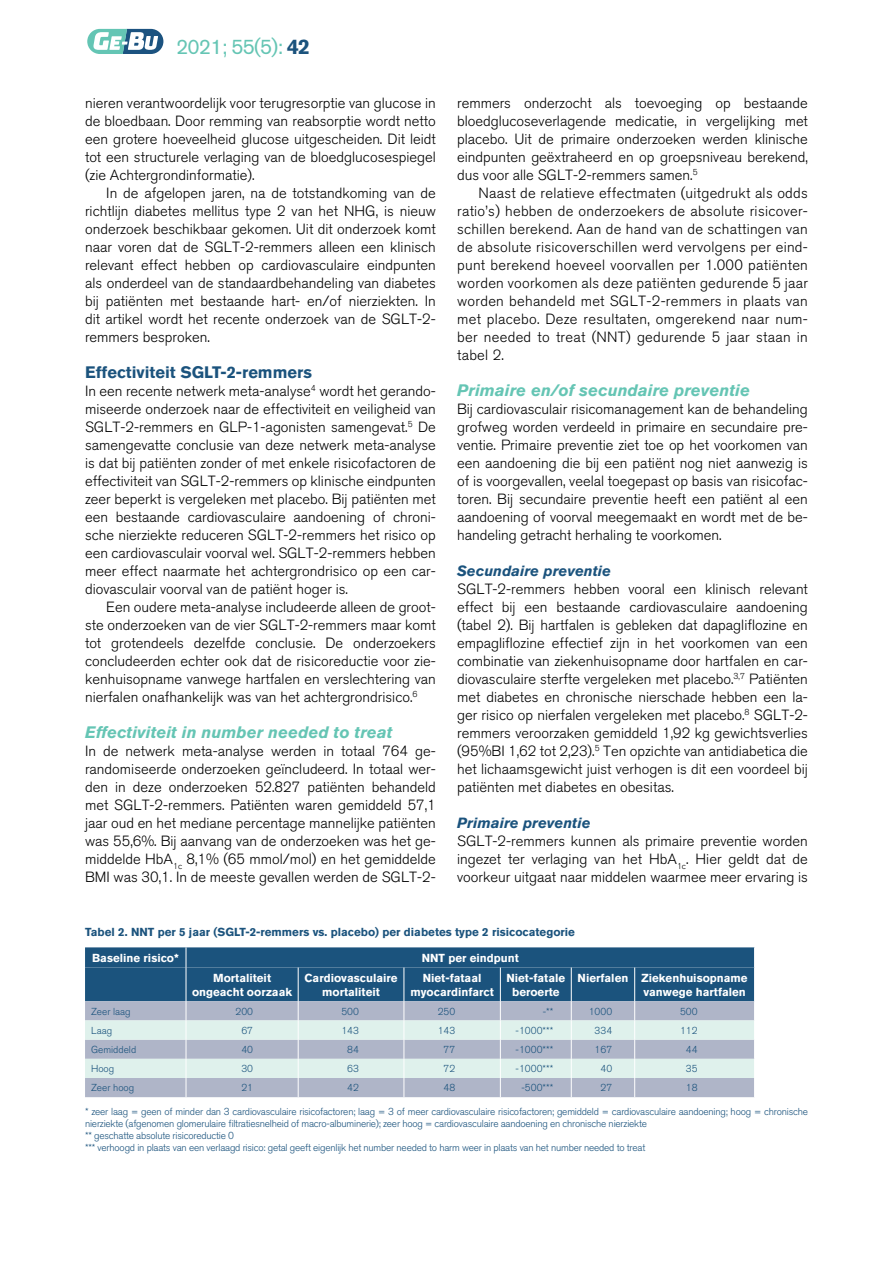
<style>
.page{position:relative;width:893px;height:1263px;background:#fff}
.page>*{position:absolute;margin:0;border:0;box-sizing:border-box;transform-origin:0 0}
.t1{font:21px "Akzidenz Grotesk BQ";letter-spacing:-.04em;color:#65c5b4}
.t2{font:italic 700 16.5px "Akzidenz Grotesk BQ";color:#65c5b4}
.t3{font:700 16.5px "Akzidenz Grotesk BQ";color:#1b537d}
.t4{font:300 14.7px/18px "Akzidenz Grotesk BQ";color:#000;text-align:justify}
.t5{font:italic 700 14.7px "Akzidenz Grotesk BQ";color:#1b537d}
.t6{font:700 11.55px/13.8px "Akzidenz Grotesk BQ";color:#fff;text-align:center}
.t7{font:700 11.55px "Akzidenz Grotesk BQ";color:#1b537d}
.t8{font:300 10.05px/12px "Akzidenz Grotesk BQ";letter-spacing:-.02em;color:#1b537d}
.t9{font:300 10.05px "Akzidenz Grotesk BQ";color:#1b537d}
.s1{font-weight:700;color:#1b537d}
</style>
<div class="page">
<svg style="left:87px;top:29px;width:76px;height:25px"></svg>
<svg style="left:85px;top:947px;width:670px;height:150px;background:#88a3b7"></svg>
<h1 class="t1" style="left:176px;top:34px;width:135px">2021; 55(5): <span class="s1">42</span></h1>
<p class="t4" style="left:85px;top:94px;width:352px">nieren verantwoordelijk voor terugresorptie van glucose in de bloedbaan. Door remming van reabsorptie wordt netto een grotere hoeveelheid glucose uitgescheiden. Dit leidt tot een structurele verlaging van de bloedglucosespiegel (zie Achtergrondinformatie).</p>
<p class="t4" style="left:85px;top:184px;width:352px;text-indent:21px">In de afgelopen jaren, na de totstandkoming van de richtlijn diabetes mellitus type 2 van het NHG, is nieuw onderzoek beschikbaar gekomen. Uit dit onderzoek komt naar voren dat de SGLT-2-remmers alleen een klinisch relevant effect hebben op cardiovasculaire eindpunten als onderdeel van de standaardbehandeling van diabetes bij patiënten met bestaande hart- en/of nierziekten. In dit artikel wordt het recente onderzoek van de SGLT-2- remmers besproken.</p>
<p class="t3" style="left:85px;top:363px;width:228px">Effectiviteit SGLT-2-remmers</p>
<p class="t4" style="left:85px;top:382px;width:352px">In een recente netwerk meta-analyse<sup>4</sup> wordt het gerando&shy;miseerde onderzoek naar de effectiviteit en veiligheid van SGLT-2-remmers en GLP-1-agonisten samengevat.<sup>5</sup> De samengevatte conclusie van deze netwerk meta-analyse is dat bij patiënten zonder of met enkele risicofactoren de effectiviteit van SGLT-2-remmers op klinische eindpunten zeer beperkt is vergeleken met placebo. Bij patiënten met een bestaande cardiovasculaire aandoening of chroni&shy;sche nierziekte reduceren SGLT-2-remmers het risico op een cardiovasculair voorval wel. SGLT-2-remmers hebben meer effect naarmate het achtergrondrisico op een car&shy;diovasculair voorval van de patiënt hoger is.</p>
<p class="t4" style="left:85px;top:598px;width:352px;text-indent:21px">Een oudere meta-analyse includeerde alleen de groot&shy;ste onderzoeken van de vier SGLT-2-remmers maar komt tot grotendeels dezelfde conclusie. De onderzoekers concludeerden echter ook dat de risicoreductie voor zie&shy;kenhuisopname vanwege hartfalen en verslechtering van nierfalen onafhankelijk was van het achtergrondrisico.<sup>6</sup></p>
<p class="t2" style="left:85px;top:722px;width:309px">Effectiviteit in number needed to treat</p>
<p class="t4" style="left:85px;top:742px;width:352px">In de netwerk meta-analyse werden in totaal 764 ge&shy;randomiseerde onderzoeken geïncludeerd. In totaal wer&shy;den in deze onderzoeken 52.827 patiënten behandeld met SGLT-2-remmers. Patiënten waren gemiddeld 57,1 jaar oud en het mediane percentage mannelijke patiënten was 55,6%. Bij aanvang van de onderzoeken was het ge&shy;middelde HbA<sub>1c</sub> 8,1% (65 mmol/mol) en het gemiddelde BMI was 30,1. In de meeste gevallen werden de SGLT-2-</p>
<p class="t4" style="left:457px;top:94px;width:352px">remmers onderzocht als toevoeging op bestaande bloedglucoseverlagende medicatie, in vergelijking met placebo. Uit de primaire onderzoeken werden klinische eindpunten geëxtraheerd en op groepsniveau berekend, dus voor alle SGLT-2-remmers samen.<sup>5</sup></p>
<p class="t4" style="left:457px;top:184px;width:352px;text-indent:21px">Naast de relatieve effectmaten (uitgedrukt als odds ratio’s) hebben de onderzoekers de absolute risicover&shy;schillen berekend. Aan de hand van de schattingen van de absolute risicoverschillen werd vervolgens per eind&shy;punt berekend hoeveel voorvallen per 1.000 patiënten worden voorkomen als deze patiënten gedurende 5 jaar worden behandeld met SGLT-2-remmers in plaats van met placebo. Deze resultaten, omgerekend naar num&shy;ber needed to treat (NNT) gedurende 5 jaar staan in tabel 2.</p>
<p class="t2" style="left:457px;top:380px;width:294px">Primaire en/of secundaire preventie</p>
<p class="t4" style="left:457px;top:400px;width:352px">Bij cardiovasculair risicomanagement kan de behandeling grofweg worden verdeeld in primaire en secundaire pre&shy;ventie. Primaire preventie ziet toe op het voorkomen van een aandoening die bij een patiënt nog niet aanwezig is of is voorgevallen, veelal toegepast op basis van risicofac&shy;toren. Bij secundaire preventie heeft een patiënt al een aandoening of voorval meegemaakt en wordt met de be&shy;handeling getracht herhaling te voorkomen.</p>
<p class="t5" style="left:457px;top:562px;width:156px">Secundaire preventie</p>
<p class="t4" style="left:457px;top:580px;width:352px">SGLT-2-remmers hebben vooral een klinisch relevant effect bij een bestaande cardiovasculaire aandoening (tabel 2). Bij hartfalen is gebleken dat dapagliflozine en empagliflozine effectief zijn in het voorkomen van een combinatie van ziekenhuisopname door hartfalen en car&shy;diovasculaire sterfte vergeleken met placebo.<sup>3,7</sup> Patiënten met diabetes en chronische nierschade hebben een la&shy;ger risico op nierfalen vergeleken met placebo.<sup>8</sup> SGLT-2- remmers veroorzaken gemiddeld 1,92 kg gewichtsverlies (95%BI 1,62 tot 2,23).<sup>5</sup> Ten opzichte van antidiabetica die het lichaamsgewicht juist verhogen is dit een voordeel bij patiënten met diabetes en obesitas.</p>
<p class="t5" style="left:457px;top:814px;width:135px">Primaire preventie</p>
<p class="t4" style="left:457px;top:832px;width:352px">SGLT-2-remmers kunnen als primaire preventie worden ingezet ter verlaging van het HbA<sub>1c</sub>. Hier geldt dat de voorkeur uitgaat naar middelen waarmee meer ervaring is</p>
<p class="t7" style="left:85px;top:925px;width:491px">Tabel 2. NNT per 5 jaar (SGLT-2-remmers vs. placebo) per diabetes type 2 risicocategorie</p>
<p class="t6" style="left:92px;top:951px;width:88px">Baseline risico*</p>
<p class="t6" style="left:422px;top:951px;width:99px">NNT per eindpunt</p>
<p class="t6" style="left:192px;top:971px;width:102px">Mortaliteit ongeacht oorzaak</p>
<p class="t6" style="left:305px;top:971px;width:95px">Cardiovasculaire mortaliteit</p>
<p class="t6" style="left:410px;top:971px;width:85px">Niet-fataal myocardinfarct</p>
<p class="t6" style="left:506px;top:971px;width:60px">Niet-fatale beroerte</p>
<p class="t6" style="left:578px;top:971px;width:172px;text-align:right">Nierfalen Ziekenhuisopname vanwege hartfalen</p>
<p class="t9" style="left:91px;top:1006px;width:41px">Zeer laag</p>
<p class="t8" style="left:236px;top:1005px;width:19px">200</p>
<p class="t8" style="left:341px;top:1005px;width:19px">500</p>
<p class="t8" style="left:438px;top:1005px;width:19px">250</p>
<p class="t8" style="left:543px;top:1005px;width:12px">-**</p>
<p class="t8" style="left:589px;top:1005px;width:25px">1000</p>
<p class="t8" style="left:680px;top:1005px;width:19px">500</p>
<p class="t8" style="left:91px;top:1025px;width:23px">Laag</p>
<p class="t8" style="left:241px;top:1025px;width:13px">67</p>
<p class="t8" style="left:341px;top:1025px;width:19px">143</p>
<p class="t8" style="left:438px;top:1025px;width:19px">143</p>
<p class="t8" style="left:516px;top:1025px;width:39px">-1000***</p>
<p class="t8" style="left:595px;top:1025px;width:19px">334</p>
<p class="t8" style="left:680px;top:1025px;width:19px">112</p>
<p class="t9" style="left:91px;top:1044px;width:47px">Gemiddeld</p>
<p class="t8" style="left:241px;top:1044px;width:13px">40</p>
<p class="t8" style="left:347px;top:1044px;width:13px">84</p>
<p class="t8" style="left:444px;top:1044px;width:13px">77</p>
<p class="t8" style="left:516px;top:1044px;width:39px">-1000***</p>
<p class="t8" style="left:595px;top:1044px;width:19px">167</p>
<p class="t8" style="left:686px;top:1044px;width:13px">44</p>
<p class="t8" style="left:91px;top:1063px;width:25px">Hoog</p>
<p class="t8" style="left:241px;top:1063px;width:13px">30</p>
<p class="t8" style="left:347px;top:1063px;width:13px">63</p>
<p class="t8" style="left:444px;top:1063px;width:13px">72</p>
<p class="t8" style="left:516px;top:1063px;width:39px">-1000***</p>
<p class="t8" style="left:600px;top:1063px;width:13px">40</p>
<p class="t8" style="left:686px;top:1063px;width:13px">35</p>
<p class="t9" style="left:91px;top:1082px;width:45px">Zeer hoog</p>
<p class="t8" style="left:241px;top:1082px;width:13px">21</p>
<p class="t8" style="left:347px;top:1082px;width:13px">42</p>
<p class="t8" style="left:444px;top:1082px;width:13px">48</p>
<p class="t8" style="left:521px;top:1082px;width:33px">-500***</p>
<p class="t8" style="left:600px;top:1082px;width:13px">27</p>
<p class="t8" style="left:686px;top:1082px;width:13px">18</p>
<p class="t8" style="left:85px;top:1106px;width:724px">* zeer laag = geen of minder dan 3 cardiovasculaire risicofactoren; laag = 3 of meer cardiovasculaire risicofactoren; gemiddeld = cardiovasculaire aandoening; hoog = chronische nierziekte (afgenomen glomerulaire filtratiesnelheid of macro-albuminerie); zeer hoog = cardiovasculaire aandoening en chronische nierziekte<br>** geschatte absolute risicoreductie 0<br>*** verhoogd in plaats van een verlaagd risico: getal geeft eigenlijk het number needed to harm weer in plaats van het number needed to treat</p>
</div>
